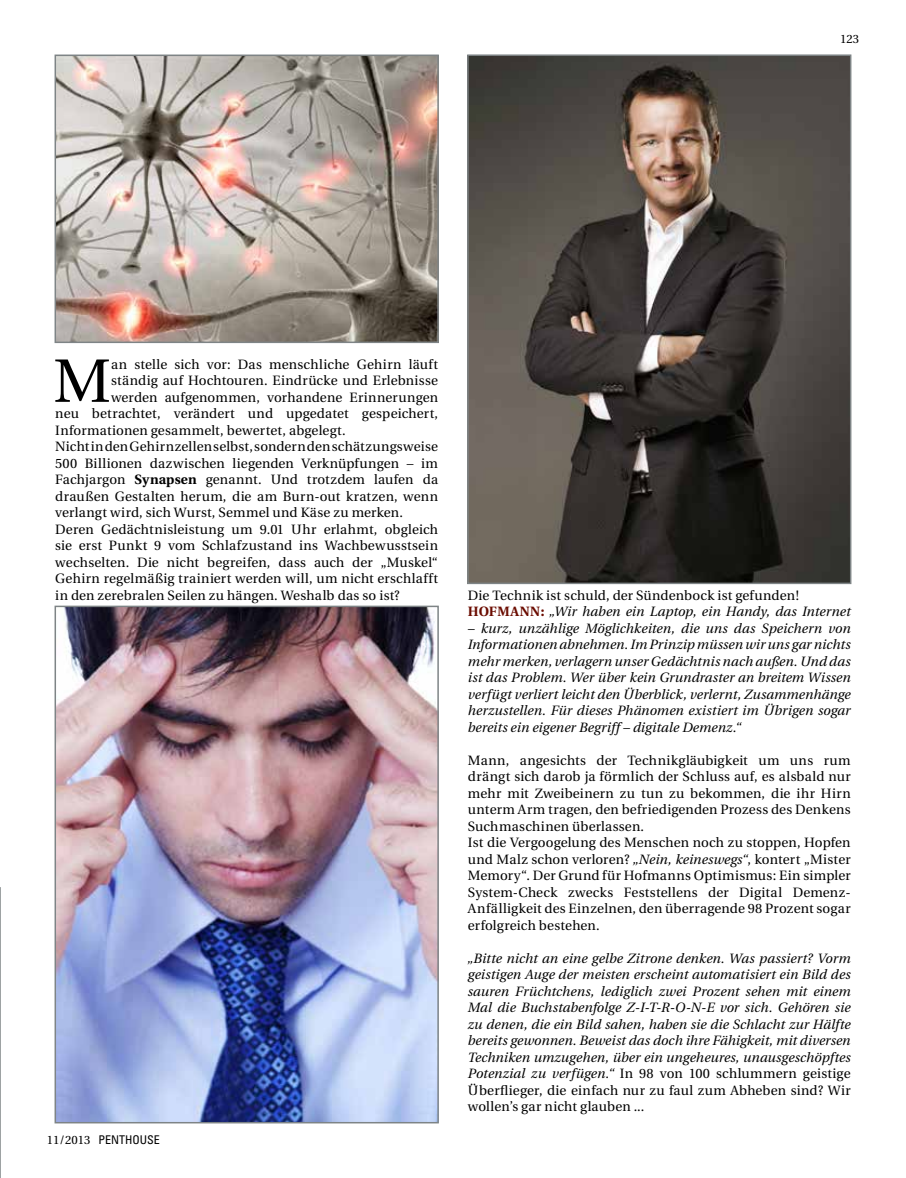
<style>
.page{position:relative;width:906px;height:1178px;background:#fff}
.page>*{position:absolute;margin:0;border:0;box-sizing:border-box;transform-origin:0 0}
.t1{font:61.2px "Utopia";color:#000}
.t2{font:13.5px/16.5px "Utopia";letter-spacing:.015em;color:#000}
.t3{font:italic 13.5px/16.5px "Utopia";letter-spacing:.005em;color:#000;text-align:justify}
.t4{font:condensed 12px "Univers";color:#000}
.t5{font:12px "Utopia";color:#000}
.s1{font-weight:700}
.s2{font-weight:700;color:#6b0c00}
.s3{font-style:italic}
.s4{font-style:normal}
.s5{font-family:"Utopia";font-stretch:normal}
</style>
<div class="page">
<img style="left:58px;top:58px;width:378px;height:282px">
<div style="left:55px;top:55px;width:384px;height:288px;border:2px solid #7e8486"></div>
<img style="left:470px;top:57px;width:378px;height:524px">
<div style="left:467px;top:54px;width:384px;height:530px;border:2px solid #7e8486"></div>
<img style="left:58px;top:609px;width:378px;height:511px">
<div style="left:55px;top:606px;width:384px;height:517px;border:2px solid #7e8486"></div>
<svg style="left:0;top:887px;width:1px;height:291px"></svg>
<p class="t5" style="left:840px;top:32px;width:21px">123</p>
<h1 class="t1" style="left:53px;top:347px;width:59px">M</h1>
<p class="t2" style="left:111px;top:356px;width:328px">an stelle sich vor: Das menschliche Gehirn läuft</p>
<p class="t2" style="left:111px;top:373px;width:328px">ständig auf Hochtouren. Eindrücke und Erlebnisse</p>
<p class="t2" style="left:111px;top:389px;width:328px">werden aufgenommen, vorhandene Erinnerungen</p>
<p class="t2" style="left:55px;top:406px;width:384px">neu betrachtet, verändert und upgedatet gespeichert,</p>
<p class="t2" style="left:55px;top:422px;width:292px">Informationen gesammelt, bewertet, abgelegt.</p>
<p class="t2" style="left:55px;top:439px;width:384px">Nicht in den Gehirnzellen selbst, sondern den schätzungsweise</p>
<p class="t2" style="left:55px;top:455px;width:384px">500 Billionen dazwischen liegenden Verknüpfungen – im</p>
<p class="t2" style="left:55px;top:472px;width:384px">Fachjargon <span class="s1">Synapsen</span> genannt. Und trotzdem laufen da</p>
<p class="t2" style="left:55px;top:488px;width:384px">draußen Gestalten herum, die am Burn-out kratzen, wenn</p>
<p class="t2" style="left:55px;top:505px;width:349px">verlangt wird, sich Wurst, Semmel und Käse zu merken.</p>
<p class="t2" style="left:55px;top:521px;width:384px">Deren Gedächtnisleistung um 9.01 Uhr erlahmt, obgleich</p>
<p class="t2" style="left:55px;top:538px;width:384px">sie erst Punkt 9 vom Schlafzustand ins Wachbewusstsein</p>
<p class="t2" style="left:55px;top:554px;width:384px">wechselten. Die nicht begreifen, dass auch der „Muskel“</p>
<p class="t2" style="left:55px;top:571px;width:384px">Gehirn regelmäßig trainiert werden will, um nicht erschlafft</p>
<p class="t2" style="left:55px;top:587px;width:346px">in den zerebralen Seilen zu hängen. Weshalb das so ist?</p>
<p class="t2" style="left:468px;top:587px;width:384px">Die Technik ist schuld, der Sündenbock ist gefunden!<br><span class="s2">HOFMANN:</span> <span class="s3">„Wir haben ein Laptop, ein Handy, das Internet</span></p>
<p class="t3" style="left:468px;top:620px;width:384px">– kurz, unzählige Möglichkeiten, die uns das Speichern von Informationen abnehmen. Im Prinzip müssen wir uns gar nichts mehr merken, verlagern unser Gedächtnis nach außen. Und das ist das Problem. Wer über kein Grundraster an breitem Wissen verfügt verliert leicht den Überblick, verlernt, Zusammenhänge herzustellen. Für dieses Phänomen existiert im Übrigen sogar bereits ein eigener Begriff – digitale Demenz.“</p>
<p class="t2" style="left:468px;top:752px;width:384px">Mann, angesichts der Technikgläubigkeit um uns rum drängt sich darob ja förmlich der Schluss auf, es alsbald nur mehr mit Zweibeinern zu tun zu bekommen, die ihr Hirn unterm Arm tragen, den befriedigenden Prozess des Denkens Suchmaschinen überlassen.<br>Ist die Vergoogelung des Menschen noch zu stoppen, Hopfen und Malz schon verloren? <span class="s3">„Nein, keineswegs“</span>, kontert „Mister Memory“. Der Grund für Hofmanns Optimismus: Ein simpler System-Check zwecks Feststellens der Digital Demenz-Anfälligkeit des Einzelnen, den überragende 98 Prozent sogar erfolgreich bestehen.</p>
<p class="t3" style="left:468px;top:950px;width:384px">„Bitte nicht an eine gelbe Zitrone denken. Was passiert? Vorm geistigen Auge der meisten erscheint automatisiert ein Bild des sauren Früchtchens, lediglich zwei Prozent sehen mit einem Mal die Buchstabenfolge Z-I-T-R-O-N-E vor sich. Gehören sie zu denen, die ein Bild sahen, haben sie die Schlacht zur Hälfte bereits gewonnen. Beweist das doch ihre Fähigkeit, mit diversen Techniken umzugehen, über ein ungeheures, unausgeschöpftes Potenzial zu verfügen.“ <span class="s4">In 98 von 100 schlummern geistige Überflieger, die einfach nur zu faul zum Abheben sind? Wir wollen’s gar nicht glauben ...</span></p>
<p class="t4" style="left:47px;top:1132px;width:115px"><span class="s5">11/2013</span> PENTHOUSE</p>
</div>
